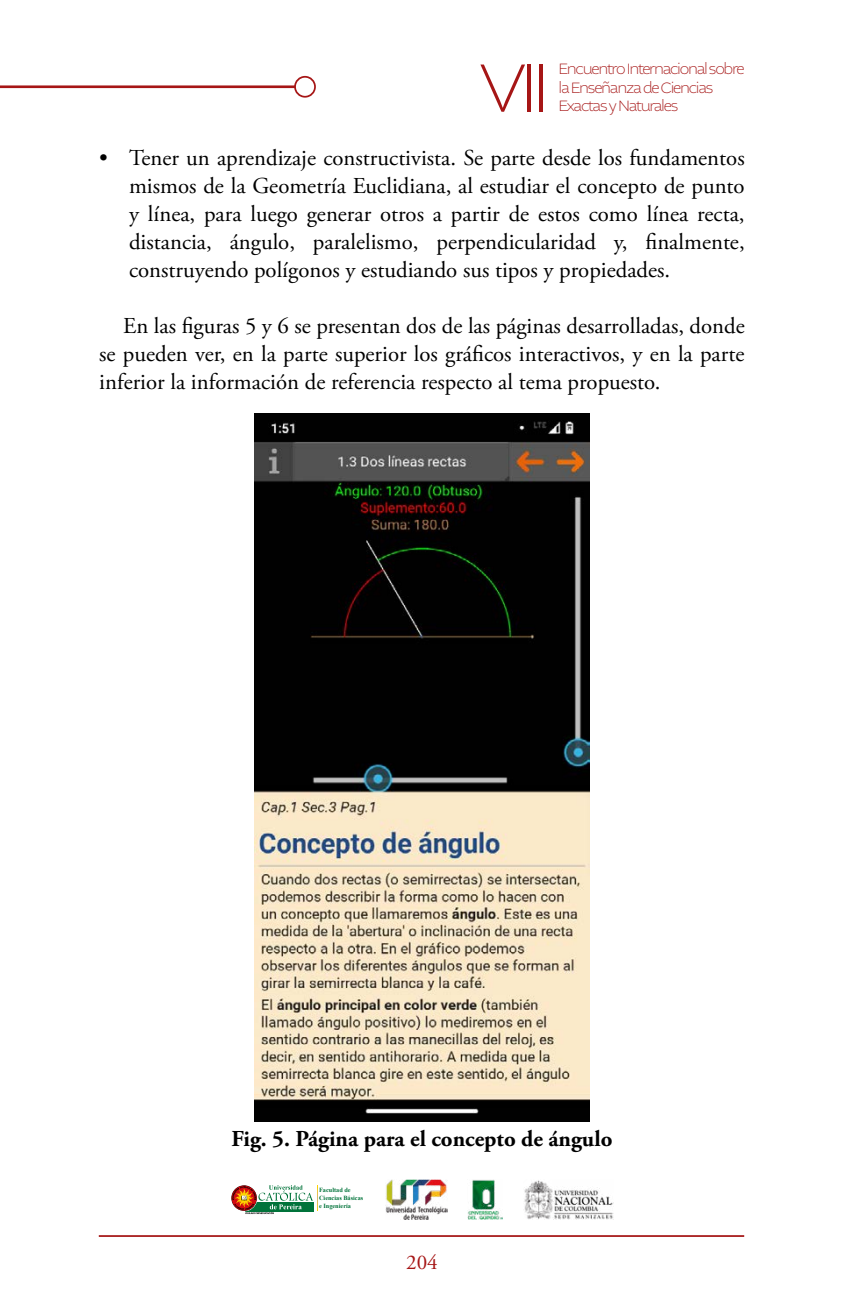
<style>
.page{position:relative;width:844px;height:1290px;background:#fff}
.page>*{position:absolute;margin:0;border:0;box-sizing:border-box;transform-origin:0 0}
.t1{font:200 71.75px "Altivo";color:#a61616}
.t2{font:22.75px/28px "Adobe Garamond Pro";color:#000;text-align:justify}
.t3{font:700 22.75px "Adobe Garamond Pro";color:#000}
.t4{font:21px "Adobe Garamond Pro";color:#a61616}
.t5{font:200 15.75px/18.6px "Altivo";letter-spacing:-.08em;color:#a61616}
.t6{font:700 6.3px/7.7px "Times New Roman";color:#00733a}
</style>
<div class="page">
<div style="left:294px;top:76px;width:22px;height:22px;border:2px solid #a61616;border-radius:50%"></div>
<hr style="left:0;top:85px;width:295px;height:3px;background:#a61616">
<svg style="left:231px;top:1185px;width:87px;height:29px"></svg>
<img style="left:385px;top:1179px;width:62px;height:40px">
<img style="left:468px;top:1179px;width:35px;height:40px">
<img style="left:524px;top:1180px;width:89px;height:39px">
<hr style="left:99px;top:1235px;width:645px;height:2px;background:#a61616">
<img style="left:254px;top:414px;width:335px;height:707px">
<h1 class="t1" style="left:479px;top:43px;width:72px">VII</h1>
<p class="t5" style="left:558px;top:60px;width:188px">Encuentro Internacional sobre la Enseñanza de Ciencias<br>Exactas y Naturales</p>
<p class="t2" style="left:129px;top:145px;width:617px;text-indent:-30px">• Tener un aprendizaje constructivista. Se parte desde los fundamentos mismos de la Geometría Euclidiana, al estudiar el concepto de punto y línea, para luego generar otros a partir de estos como línea recta, distancia, ángulo, paralelismo, perpendicularidad y, finalmente, construyendo polígonos y estudiando sus tipos y propiedades.</p>
<p class="t2" style="left:99px;top:313px;width:646px;text-indent:24px">En las figuras 5 y 6 se presentan dos de las páginas desarrolladas, donde se pueden ver, en la parte superior los gráficos interactivos, y en la parte inferior la información de referencia respecto al tema propuesto.</p>
<p class="t3" style="left:231px;top:1125px;width:382px">Fig. 5. Página para el concepto de ángulo</p>
<p class="t6" style="left:319px;top:1186px;width:46px">Facultad de<br>Ciencias Básicas e Ingeniería</p>
<p class="t4" style="left:406px;top:1249px;width:33px">204</p>
</div>
